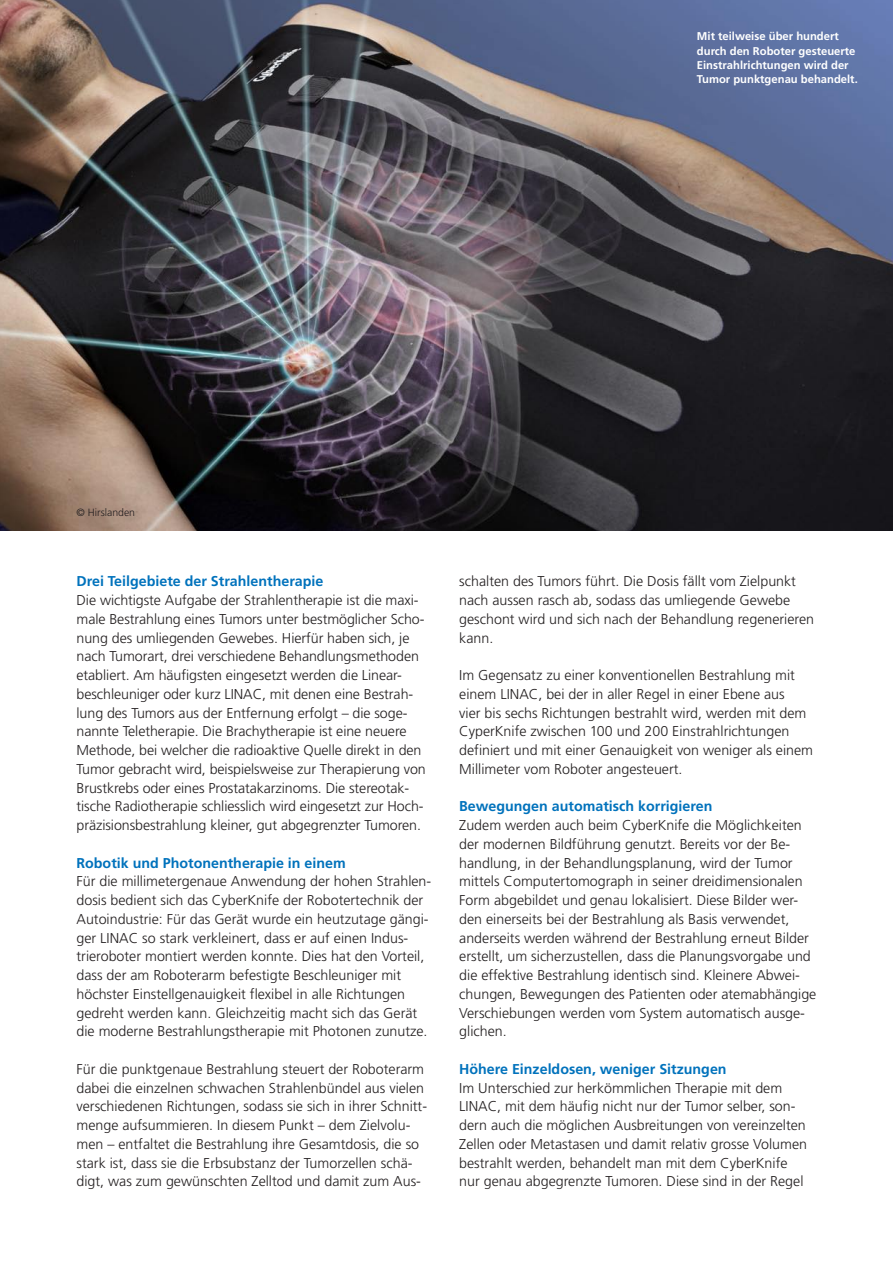
<style>
.page{position:relative;width:893px;height:1263px;background:#fff}
.page>*{position:absolute;margin:0;border:0;box-sizing:border-box;transform-origin:0 0}
.Fliesstext{font:300 14.25px/18.8px "Frutiger LT";color:#231f20}
.Fliesstext-2{font:700 14.25px "Frutiger LT";color:#0072bc}
.t1{font:700 11.25px/14.2px "Frutiger LT";color:#fff}
.Bildlegende{font:300 10.5px "Frutiger LT";color:#231f20}
</style>
<div class="page">
<img style="left:0;top:0;width:893px;height:530px">
<p class="t1" style="left:697px;top:29px;width:162px">Mit teilweise über hundert durch den Roboter gesteuerte<br>Einstrahlrichtungen wird der<br>Tumor punktgenau behandelt.</p>
<p class="Bildlegende" style="left:77px;top:507px;width:60px">© Hirslanden</p>
<p class="Fliesstext-2" style="left:77px;top:573px;width:248px">Drei Teilgebiete der Strahlentherapie</p>
<p class="Fliesstext" style="left:77px;top:591px;width:351px">Die wichtigste Aufgabe der Strahlentherapie ist die maxi&shy;male Bestrahlung eines Tumors unter bestmöglicher Scho&shy;nung des umliegenden Gewebes. Hierfür haben sich, je nach Tumorart, drei verschiedene Behandlungsmethoden etabliert. Am häufigsten eingesetzt werden die Linear&shy;beschleuniger oder kurz LINAC, mit denen eine Bestrah&shy;lung des Tumors aus der Entfernung erfolgt – die soge&shy;nannte Teletherapie. Die Brachytherapie ist eine neuere Methode, bei welcher die radioaktive Quelle direkt in den Tumor gebracht wird, beispielsweise zur Therapierung von Brustkrebs oder eines Prostatakarzinoms. Die stereotak&shy;tische Radiotherapie schliesslich wird eingesetzt zur Hoch&shy;präzisionsbestrahlung kleiner, gut abgegrenzter Tumoren.</p>
<p class="Fliesstext-2" style="left:77px;top:854px;width:271px">Robotik und Photonentherapie in einem</p>
<p class="Fliesstext" style="left:77px;top:872px;width:356px">Für die millimetergenaue Anwendung der hohen Strahlen&shy;dosis bedient sich das CyberKnife der Robotertechnik der Autoindustrie: Für das Gerät wurde ein heutzutage gängi&shy;ger LINAC so stark verkleinert, dass er auf einen Indus&shy;trieroboter montiert werden konnte. Dies hat den Vorteil, dass der am Roboterarm befestigte Beschleuniger mit höchster Einstellgenauigkeit flexibel in alle Richtungen gedreht werden kann. Gleichzeitig macht sich das Gerät die moderne Bestrahlungstherapie mit Photonen zunutze.</p>
<p class="Fliesstext" style="left:77px;top:1060px;width:352px">Für die punktgenaue Bestrahlung steuert der Roboterarm dabei die einzelnen schwachen Strahlenbündel aus vielen verschiedenen Richtungen, sodass sie sich in ihrer Schnitt&shy;menge aufsummieren. In diesem Punkt – dem Zielvolu&shy;men – entfaltet die Bestrahlung ihre Gesamtdosis, die so stark ist, dass sie die Erbsubstanz der Tumorzellen schä&shy;digt, was zum gewünschten Zelltod und damit zum Aus-</p>
<p class="Fliesstext" style="left:459px;top:572px;width:356px">schalten des Tumors führt. Die Dosis fällt vom Zielpunkt nach aussen rasch ab, sodass das umliegende Gewebe geschont wird und sich nach der Behandlung regenerieren kann.</p>
<p class="Fliesstext" style="left:459px;top:666px;width:355px">Im Gegensatz zu einer konventionellen Bestrahlung mit einem LINAC, bei der in aller Regel in einer Ebene aus<br>vier bis sechs Richtungen bestrahlt wird, werden mit dem CyperKnife zwischen 100 und 200 Einstrahlrichtungen definiert und mit einer Genauigkeit von weniger als einem Millimeter vom Roboter angesteuert.</p>
<p class="Fliesstext-2" style="left:459px;top:798px;width:255px">Bewegungen automatisch korrigieren</p>
<p class="Fliesstext" style="left:459px;top:816px;width:359px">Zudem werden auch beim CyberKnife die Möglichkeiten der modernen Bildführung genutzt. Bereits vor der Be&shy;handlung, in der Behandlungsplanung, wird der Tumor mittels Computertomograph in seiner dreidimensionalen Form abgebildet und genau lokalisiert. Diese Bilder wer&shy;den einerseits bei der Bestrahlung als Basis verwendet, anderseits werden während der Bestrahlung erneut Bilder erstellt, um sicherzustellen, dass die Planungsvorgabe und die effektive Bestrahlung identisch sind. Kleinere Abwei&shy;chungen, Bewegungen des Patienten oder atemabhängige Verschiebungen werden vom System automatisch ausge&shy;glichen.</p>
<p class="Fliesstext-2" style="left:459px;top:1060px;width:269px">Höhere Einzeldosen, weniger Sitzungen</p>
<p class="Fliesstext" style="left:459px;top:1078px;width:349px">Im U nterschied zur herkömmlichen Therapie mit dem -LINAC, mit dem häufig nicht nur der Tumor selber, son&shy;dern auch die möglichen Ausbreitungen von vereinzelten Zellen oder Metastasen und damit relativ grosse Volumen bestrahlt werden, behandelt man mit dem CyberKnife nur genau abgegrenzte Tumoren. Diese sind in der Regel</p>
</div>
